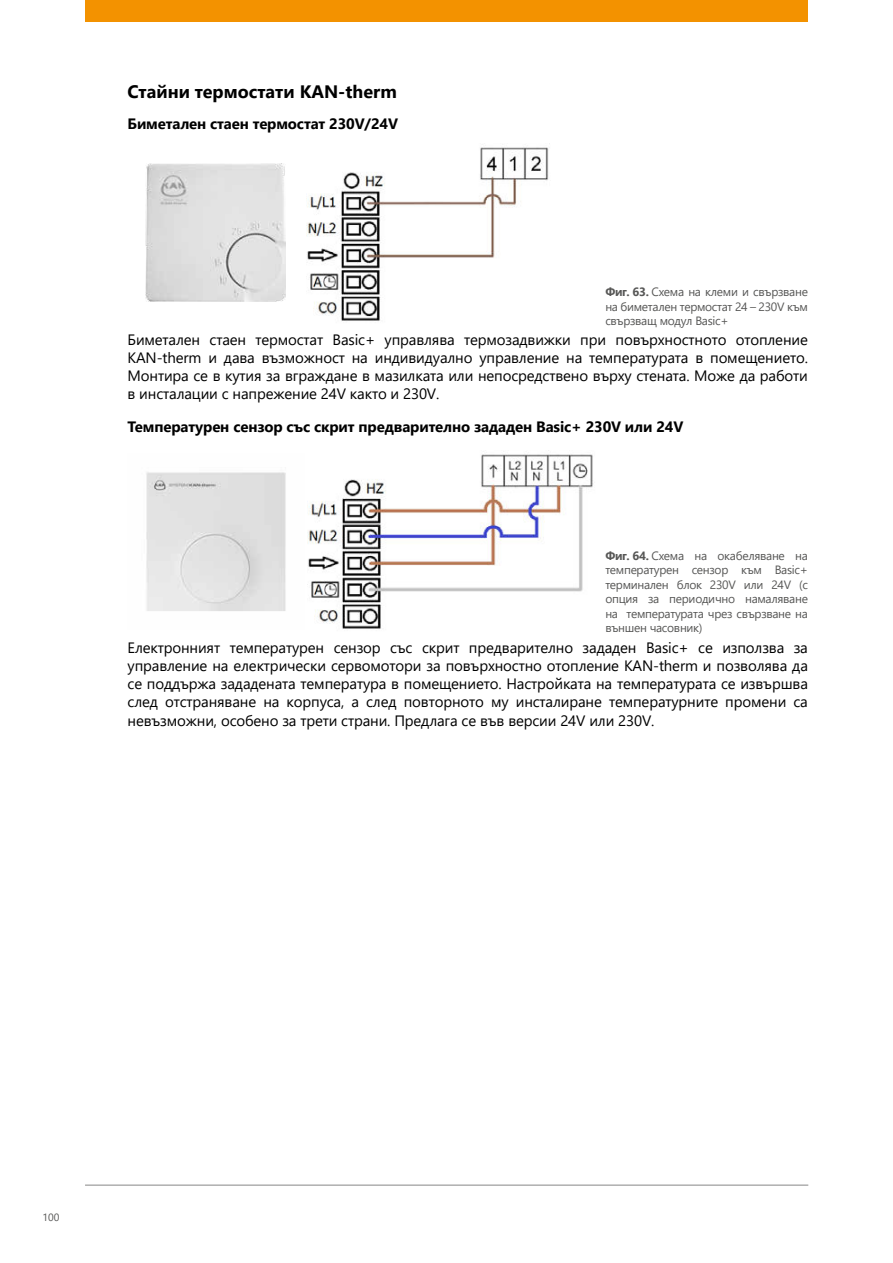
<style>
.page{position:relative;width:893px;height:1263px;background:#fff}
.page>*{position:absolute;margin:0;border:0;box-sizing:border-box;transform-origin:0 0}
.t1{font:700 18px "Segoe UI";color:#000}
.t2{font:15px/18px "Segoe UI";letter-spacing:-.01em;color:#000;text-align:justify}
.t3{font:700 15px "Segoe UI";letter-spacing:-.01em;color:#000}
.t4{font:12px/14.4px "Segoe UI";letter-spacing:-.025em;color:#575756;text-align:justify}
.t5{font:10.5px "Segoe UI";color:#575756}
.s1{font-weight:700}
</style>
<div class="page">
<div style="left:85px;top:0;width:723px;height:21px;background:#f39200"></div>
<hr style="left:85px;top:1185px;width:723px;height:1px;background:#878786">
<img style="left:146px;top:163px;width:140px;height:139px">
<img style="left:306px;top:143px;width:244px;height:178px">
<img style="left:146px;top:472px;width:140px;height:139px">
<img style="left:307px;top:450px;width:286px;height:179px">
<p class="t1" style="left:128px;top:75px;width:271px">Стайни термостати KAN-therm</p>
<p class="t3" style="left:128px;top:109px;width:272px">Биметален стаен термостат 230V/24V</p>
<p class="t4" style="left:605px;top:284px;width:204px"><span class="s1">Фиг. 63.</span> Схема на клеми и свързване на биметален термостат 24 – 230V към свързващ модул Basic+</p>
<p class="t2" style="left:128px;top:330px;width:682px">Биметален стаен термостат Basic+ управлява термозадвижки при повърхностното отопление KAN-therm и дава възможност на индивидуално управление на температурата в помещението.<br>Монтира се в кутия за вграждане в мазилката или непосредствено върху стената. Може да работи в инсталации с напрежение 24V както и 230V.</p>
<p class="t3" style="left:128px;top:412px;width:557px">Температурен сензор със скрит предварително зададен Basic+ 230V или 24V</p>
<p class="t4" style="left:605px;top:547px;width:204px"><span class="s1">Фиг. 64.</span> Схема на окабеляване на температурен сензор към Basic+ терминален блок 230V или 24V (с опция за периодично намаляване на температурата чрез свързване на външен часовник)</p>
<p class="t2" style="left:128px;top:637px;width:682px">Електронният температурен сензор със скрит предварително зададен Basic+ се използва за управление на електрически сервомотори за повърхностно отопление KAN-therm и позволява да се поддържа зададената температура в помещението. Настройката на температурата се извършва след отстраняване на корпуса, а след повторното му инсталиране температурните промени са</p>
<p class="t2" style="left:128px;top:710px;width:528px">невъзможни, особено за трети страни. Предлага се във версии 24V или 230V.</p>
<p class="t5" style="left:43px;top:1213px;width:18px">100</p>
</div>
